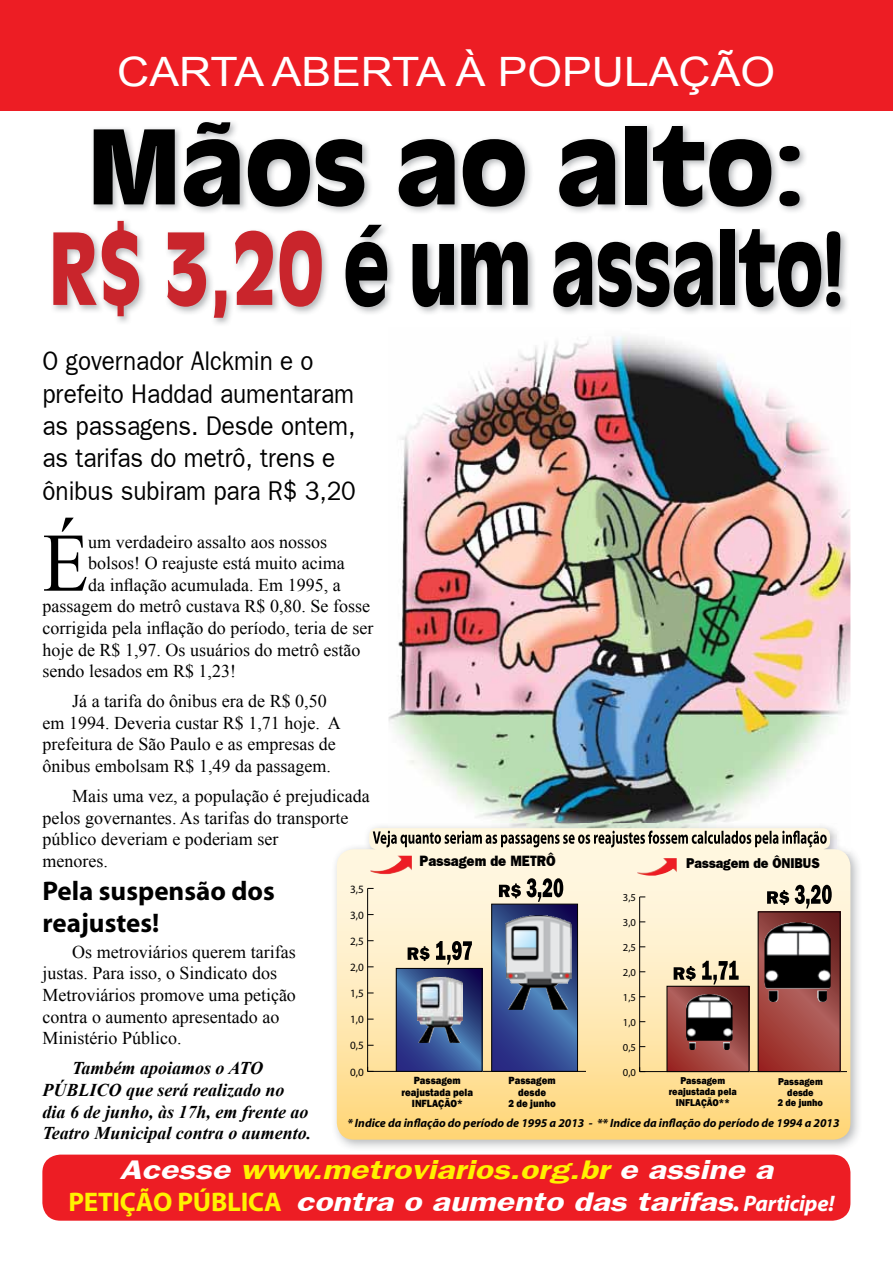
<style>
.page{position:relative;width:893px;height:1263px;background:#fff}
.page>*{position:absolute;margin:0;border:0;box-sizing:border-box;transform-origin:0 0}
.t1{font:700 112.5px "Antigoni Bd";color:#000}
.t2{font:700 108.75px "Antigoni Bd";color:#000;scale:.72 1}
.t3{font:83.25px "Times New Roman";color:#000;scale:.9 1}
.t4{font:40.5px "Tivity UI Font 2";color:#fff;scale:1.1 1}
.t5{font:27px/32.4px "Frankfurt Gothic Plain";color:#000;scale:.9 1}
.t6{font:italic 700 27px/32.4px "Frankfurt Gothic";color:#fff;text-align:center;scale:1.25 1}
.t7{font:700 27px/32.4px "Myriad";color:#000}
.t8{font:18px/21.6px "Times New Roman";color:#000}
.t9{font:italic 700 18px/21.6px "Times New Roman";color:#000}
.t10{font:15px "Frankfurt Gothic Heavy Plain";color:#000;scale:.9 1}
.t11{font:14.25px "Frankfurt Gothic Heavy Plain";color:#000;scale:.9 1}
.t12{font:italic 700 12px "Myriad";color:#000}
.t13{font:11.25px "Myriad Pro";color:#000}
.t14{font:800 10.8px/11.4px "Franklin Gothic";color:#000;text-align:center;scale:.9 1}
.t15{font:10.65px "Myriad Pro";color:#000}
.t16{font:800 10.2px/10.8px "Franklin Gothic";color:#000;text-align:center;scale:.9 1}
.s1{color:#c9252c}
.s2{color:#fff200}
.s3{font-family:"Myriad";font-style:normal;color:#fff200}
.s4{font-family:"Myriad"}
.s5{font-family:"Myriad";font-size:22.5px}
</style>
<div class="page">
<img style="left:388px;top:336px;width:462px;height:487px">
<div style="left:0;top:0;width:893px;height:111px;background:#ed1d24"></div>
<img style="left:53px;top:122px;width:794px;height:202px">
<img style="left:388px;top:319px;width:459px;height:5px">
<img style="left:335px;top:823px;width:524px;height:325px">
<img style="left:332px;top:823px;width:16px;height:5px">
<svg style="left:337px;top:828px;width:513px;height:312px;background:#fce7b4"></svg>
<img style="left:370px;top:856px;width:42px;height:19px">
<hr style="left:368px;top:1071px;width:217px;height:1px;background:#000">
<svg style="left:368px;top:888px;width:1px;height:183px"></svg>
<hr style="left:367px;top:888px;width:1px;height:183px;background:#000">
<svg style="left:367px;top:1067px;width:7px;height:5px"></svg>
<svg style="left:368px;top:966px;width:6px;height:2px"></svg>
<svg style="left:368px;top:940px;width:6px;height:2px"></svg>
<svg style="left:398px;top:970px;width:82px;height:99px;background:#344d90"></svg>
<div style="left:396px;top:968px;width:86px;height:103px;border:1px solid #000"></div>
<svg style="left:408px;top:941px;width:64px;height:23px"></svg>
<svg style="left:492px;top:878px;width:85px;height:193px;background:#506193"></svg>
<img style="left:505px;top:915px;width:67px;height:95px">
<img style="left:417px;top:977px;width:46px;height:66px">
<img style="left:637px;top:858px;width:40px;height:18px">
<hr style="left:640px;top:1071px;width:206px;height:1px;background:#000">
<svg style="left:640px;top:897px;width:1px;height:174px"></svg>
<hr style="left:639px;top:897px;width:1px;height:174px;background:#000">
<svg style="left:639px;top:1067px;width:6px;height:5px"></svg>
<svg style="left:760px;top:914px;width:78px;height:156px;background:#9d433e"></svg>
<div style="left:758px;top:912px;width:82px;height:160px;border:1px solid #000"></div>
<svg style="left:669px;top:988px;width:78px;height:82px;background:#99423e"></svg>
<div style="left:667px;top:986px;width:82px;height:86px;border:1px solid #000"></div>
<svg style="left:674px;top:961px;width:65px;height:23px"></svg>
<svg style="left:767px;top:885px;width:65px;height:23px"></svg>
<img style="left:764px;top:922px;width:67px;height:80px">
<img style="left:686px;top:994px;width:47px;height:56px">
<svg style="left:373px;top:830px;width:454px;height:17px;background:#b1ab9b"></svg>
<div style="left:42px;top:1154px;width:808px;height:67px;background:#ed1d24;border-radius:18px"></div>
<h3 class="t4" style="left:117px;top:49px;width:600px">CARTA ABERTA À POPULAÇÃO</h3>
<h1 class="t1" style="left:88px;top:92px;width:718px">Mãos ao alto:</h1>
<h2 class="t2" style="left:49px;top:196px;width:1104px"><span class="s1">R$ 3,20</span> é um assalto!</h2>
<h3 class="t5" style="left:43px;top:344px;width:350px">O governador Alckmin e o prefeito Haddad aumentaram as passagens. Desde ontem, as tarifas do metrô, trens e ônibus subiram para R$ 3,20</h3>
<h3 class="t3" style="left:43px;top:507px;width:52px">É</h3>
<p class="t8" style="left:88px;top:530px;width:240px">um verdadeiro assalto aos nossos</p>
<p class="t8" style="left:88px;top:552px;width:258px">bolsos! O reajuste está muito acima</p>
<p class="t8" style="left:88px;top:574px;width:254px">da inflação acumulada. Em 1995, a</p>
<p class="t8" style="left:43px;top:595px;width:329px">passagem do metrô custava R$ 0,80. Se fosse</p>
<p class="t8" style="left:43px;top:617px;width:332px">corrigida pela inflação do período, teria de ser</p>
<p class="t8" style="left:43px;top:638px;width:319px">hoje de R$ 1,97. Os usuários do metrô estão</p>
<p class="t8" style="left:43px;top:660px;width:195px">sendo lesados em R$ 1,23!</p>
<p class="t8" style="left:43px;top:690px;width:300px;text-indent:30px">Já a tarifa do ônibus era de R$ 0,50 em 1994. Deveria custar R$ 1,71 hoje. A prefeitura de São Paulo e as empresas de ônibus embolsam R$ 1,49 da passagem.</p>
<p class="t8" style="left:43px;top:785px;width:329px;text-indent:30px">Mais uma vez, a população é prejudicada pelos governantes. As tarifas do transporte público deveriam e poderiam ser<br>menores.</p>
<p class="t10" style="left:420px;top:852px;width:153px">Passagem de METRÔ</p>
<p class="t11" style="left:686px;top:854px;width:150px">Passagem de ÔNIBUS</p>
<h3 class="t7" style="left:43px;top:875px;width:234px">Pela suspensão dos reajustes!</h3>
<p class="t8" style="left:43px;top:941px;width:255px;text-indent:30px">Os metroviários querem tarifas justas. Para isso, o Sindicato dos<br>Metroviários promove uma petição contra o aumento apresentado ao<br>Ministério Público.</p>
<p class="t9" style="left:43px;top:1057px;width:270px;text-indent:30px">Também apoiamos o ATO<br>PÚBLICO que será realizado no dia 6 de junho, às 17h, em frente ao<br>Teatro Municipal contra o aumento.</p>
<h3 class="t6" style="left:68px;top:1152px;width:614px">Acesse <span class="s2">www.metroviarios.org.br</span> e assine a<br><span class="s3">PETIÇÃO PÚBLICA</span> contra o aumento das tarifas<span class="s4">.</span> <span class="s5">Participe!</span></h3>
<p class="t13" style="left:350px;top:882px;width:15px">3,5</p>
<p class="t15" style="left:623px;top:891px;width:15px">3,5</p>
<p class="t13" style="left:350px;top:908px;width:15px">3,0</p>
<p class="t15" style="left:623px;top:916px;width:15px">3,0</p>
<p class="t13" style="left:350px;top:934px;width:15px">2,5</p>
<p class="t15" style="left:623px;top:941px;width:15px">2,5</p>
<p class="t13" style="left:350px;top:960px;width:15px">2,0</p>
<p class="t15" style="left:623px;top:966px;width:15px">2,0</p>
<p class="t13" style="left:350px;top:986px;width:15px">1,5</p>
<p class="t15" style="left:623px;top:990px;width:15px">1,5</p>
<p class="t13" style="left:350px;top:1012px;width:15px">1,0</p>
<p class="t15" style="left:623px;top:1015px;width:15px">1,0</p>
<p class="t13" style="left:350px;top:1039px;width:15px">0,5</p>
<p class="t15" style="left:623px;top:1040px;width:15px">0,5</p>
<p class="t13" style="left:350px;top:1065px;width:15px">0,0</p>
<p class="t15" style="left:623px;top:1065px;width:15px">0,0</p>
<p class="t14" style="left:402px;top:1075px;width:81px">Passagem reajustada pela<br>INFLAÇÃO*</p>
<p class="t14" style="left:508px;top:1075px;width:54px">Passagem desde<br>2 de junho</p>
<p class="t16" style="left:669px;top:1075px;width:77px">Passagem reajustada pela<br>INFLAÇÃO**</p>
<p class="t16" style="left:778px;top:1076px;width:52px">Passagem desde<br>2 de junho</p>
<p class="t12" style="left:347px;top:1117px;width:494px">* Indice da inflação do período de 1995 a 2013 - ** Indice da inflação do período de 1994 a 2013</p>
</div>
